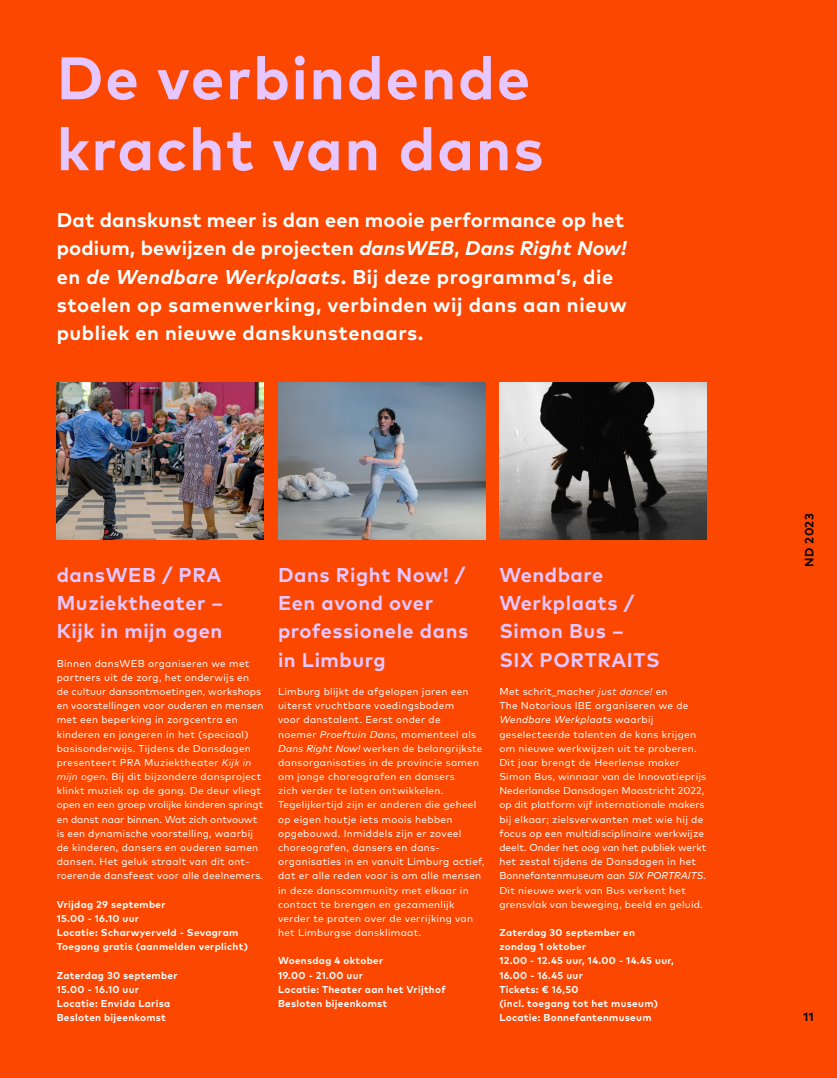
<style>
.page{position:relative;width:837px;height:1078px;background:#fff}
.page>*{position:absolute;margin:0;border:0;box-sizing:border-box;transform-origin:0 0}
.t1{font:700 60px/70.9px "Mark Pro";letter-spacing:.03em;color:#e6c7ff}
.t2{font:700 20px/28.3px "Mark Pro";letter-spacing:.025em;color:#fff}
.t3{font:700 20px/28.3px "Mark Pro";letter-spacing:.03em;color:#e6c7ff}
.t4{font:700 12px "Mark Pro";letter-spacing:.05em;color:#000}
.t5{font:10px/14.2px "Mark Pro";letter-spacing:.03em;color:#fff}
.t6{font:700 10px/14.2px "Mark Pro";letter-spacing:.03em;color:#fff}
.s1{font-style:italic}
</style>
<div class="page">
<div style="left:0;top:0;width:836px;height:1077px;background:#fb4700"></div>
<img style="left:57px;top:383px;width:207px;height:156px">
<img style="left:278px;top:383px;width:207px;height:156px">
<img style="left:499px;top:383px;width:207px;height:156px">
<h1 class="t1" style="left:57px;top:37px;width:488px">De verbindende kracht van dans</h1>
<p class="t2" style="left:57px;top:204px;width:571px">Dat danskunst meer is dan een mooie performance op het podium, bewijzen de projecten <span class="s1">dansWEB</span>, <span class="s1">Dans Right Now! </span>en <span class="s1">de Wendbare Werkplaats</span>. Bij deze programma’s, die stoelen op samenwerking, verbinden wij dans aan nieuw publiek en nieuwe danskunstenaars.</p>
<h2 class="t3" style="left:57px;top:558px;width:168px;text-align:justify">dansWEB / PRA Muziektheater – Kijk in mijn ogen</h2>
<p class="t5" style="left:57px;top:655px;width:208px">Binnen dansWEB organiseren we met partners uit de zorg, het onderwijs en de cultuur dansontmoetingen, workshops en voorstellingen voor ouderen en mensen met een beperking in zorgcentra en kinderen en jongeren in het (speciaal) basisonderwijs. Tijdens de Dansdagen presenteert PRA Muziektheater <span class="s1">Kijk in mijn ogen</span>. Bij dit bijzondere dansproject klinkt muziek op de gang. De deur vliegt open en een groep vrolijke kinderen springt en danst naar binnen. Wat zich ontvouwt is een dynamische voorstelling, waarbij de kinderen, dansers en ouderen samen dansen. Het geluk straalt van dit ont&shy;roerende dansfeest voor alle deelnemers.</p>
<p class="t6" style="left:57px;top:896px;width:193px">Vrijdag 29 september<br>15.00 - 16.10 uur<br>Locatie: Scharwyerveld - Sevagram<br>Toegang gratis (aanmelden verplicht)</p>
<p class="t6" style="left:57px;top:966px;width:122px">Zaterdag 30 september<br>15.00 - 16.10 uur<br>Locatie: Envida Larisa<br>Besloten bijeenkomst</p>
<h2 class="t3" style="left:278px;top:558px;width:192px">Dans Right Now! /<br>Een avond over professionele dans in Limburg</h2>
<p class="t5" style="left:278px;top:683px;width:208px">Limburg blijkt de afgelopen jaren een uiterst vruchtbare voedingsbodem<br>voor danstalent. Eerst onder de<br>noemer <span class="s1">Proeftuin Dans</span>, momenteel als <span class="s1">Dans Right Now!</span> werken de belangrijkste dansorganisaties in de provincie samen om jonge choreografen en dansers<br>zich verder te laten ontwikkelen.<br>Tegelijkertijd zijn er anderen die geheel op eigen houtje iets moois hebben opgebouwd. Inmiddels zijn er zoveel choreografen, dansers en dans&shy;organisaties in en vanuit Limburg actief, dat er alle reden voor is om alle mensen in deze danscommunity met elkaar in contact te brengen en gezamenlijk verder te praten over de verrijking van het Limburgse dansklimaat.</p>
<p class="t6" style="left:278px;top:952px;width:169px">Woensdag 4 oktober<br>19.00 - 21.00 uur<br>Locatie: Theater aan het Vrijthof<br>Besloten bijeenkomst</p>
<h2 class="t3" style="left:499px;top:558px;width:162px">Wendbare<br>Werkplaats /<br>Simon Bus –<br>SIX PORTRAITS</h2>
<p class="t5" style="left:499px;top:683px;width:208px">Met schrit_macher <span class="s1">just dance!</span> en<br>The Notorious IBE organiseren we de <span class="s1">Wendbare Werkplaats</span> waarbij geselecteerde talenten de kans krijgen om nieuwe werkwijzen uit te proberen.<br>Dit jaar brengt de Heerlense maker Simon Bus, winnaar van de Innovatieprijs Nederlandse Dansdagen Maastricht 2022, op dit platform vijf internationale makers bij elkaar; zielsverwanten met wie hij de focus op een multidisciplinaire werkwijze deelt. Onder het oog van het publiek werkt het zestal tijdens de Dansdagen in het Bonnefantenmuseum aan <span class="s1">SIX PORTRAITS</span>.<br>Dit nieuwe werk van Bus verkent het grensvlak van beweging, beeld en geluid.</p>
<p class="t6" style="left:499px;top:924px;width:176px">Zaterdag 30 september en zondag 1 oktober<br>12.00 - 12.45 uur, 14.00 - 14.45 uur,<br>16.00 - 16.45 uur<br>Tickets: € 16,50<br>(incl. toegang tot het museum)<br>Locatie: Bonnefantenmuseum</p>
<p class="t4" style="left:799px;top:567px;width:56px;rotate:-90deg">ND 2023</p>
<p class="t4" style="left:803px;top:1007px;width:11px">11</p>
</div>
